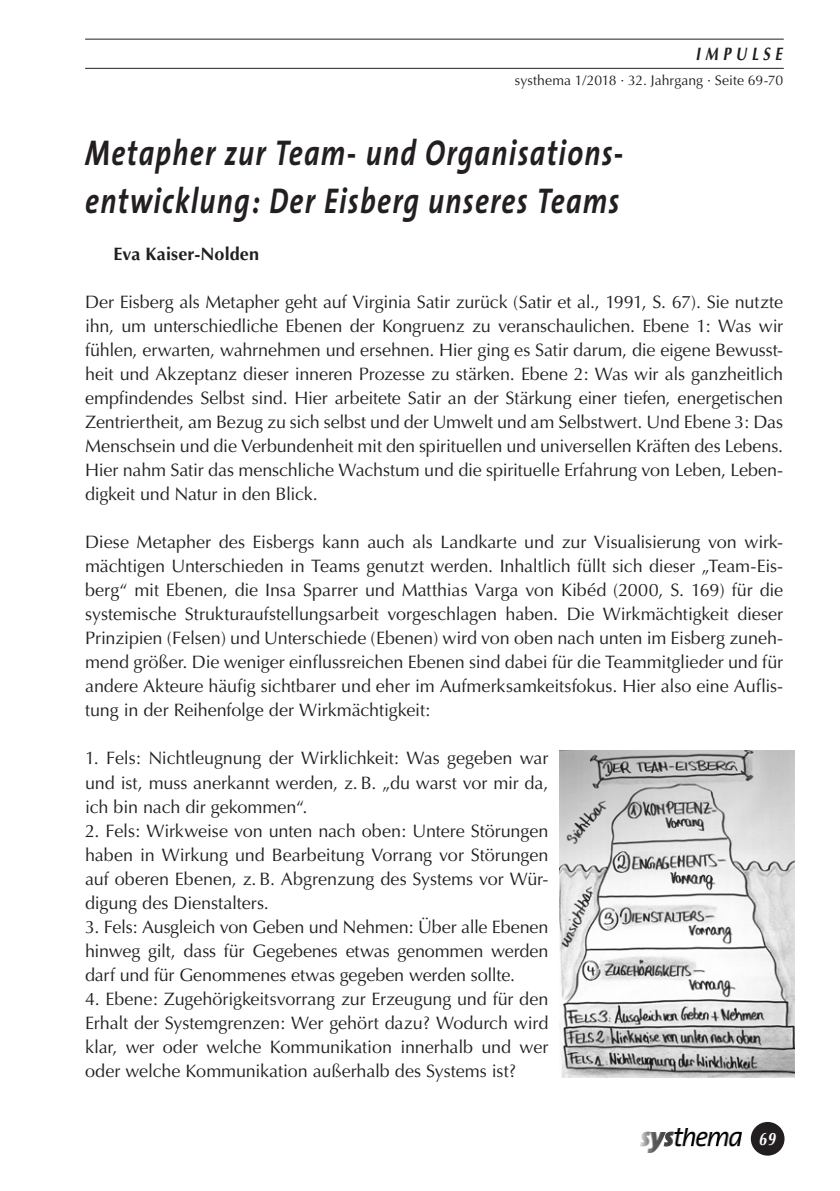
<style>
.page{position:relative;width:840px;height:1191px;background:#fff}
.page>*{position:absolute;margin:0;border:0;box-sizing:border-box;transform-origin:0 0}
.t1{font:italic 700 36px/47.6px "The Sans";letter-spacing:.045em;color:#231f20;scale:.8 1}
.t2{font:18px/24px "Optima";letter-spacing:-.01em;color:#231f20;text-align:justify}
.t3{font:700 18px "Optima";letter-spacing:.005em;color:#231f20}
.t4{font:italic 700 18px "Optima";letter-spacing:.33em;color:#231f20;scale:.8 1}
.t5{font:italic 700 18px "Optima";color:#fff;scale:.8 1}
.t6{font:14px "Optima";color:#231f20}
</style>
<div class="page">
<hr style="left:85px;top:39px;width:698px;height:1px;background:#231f20">
<hr style="left:85px;top:68px;width:698px;height:1px;background:#231f20">
<img style="left:640px;top:1128px;width:100px;height:24px">
<div style="left:750px;top:1122px;width:34px;height:33px;background:#231f20;border-radius:50%"></div>
<img style="left:559px;top:751px;width:234px;height:326px">
<p class="t4" style="left:695px;top:43px;width:110px">IMPULSE</p>
<p class="t6" style="left:514px;top:72px;width:270px">systhema 1/2018 · 32. Jahrgang · Seite 69-70</p>
<h1 class="t1" style="left:85px;top:128px;width:674px">Metapher zur Team- und Organisations&shy;entwicklung: Der Eisberg unseres Teams</h1>
<p class="t3" style="left:113px;top:244px;width:147px">Eva Kaiser-Nolden</p>
<p class="t2" style="left:85px;top:290px;width:699px">Der Eisberg als Metapher geht auf Virginia Satir zurück (Satir et al., 1991, S. 67). Sie nutzte ihn, um unterschiedliche Ebenen der Kongruenz zu veranschaulichen. Ebene 1: Was wir fühlen, erwarten, wahrnehmen und ersehnen. Hier ging es Satir darum, die eigene Bewusst&shy;heit und Akzeptanz dieser inneren Prozesse zu stärken. Ebene 2: Was wir als ganzheitlich empfindendes Selbst sind. Hier arbeitete Satir an der Stärkung einer tiefen, energetischen Zentriertheit, am Bezug zu sich selbst und der Umwelt und am Selbstwert. Und Ebene 3: Das Menschsein und die Verbundenheit mit den spirituellen und universellen Kräften des Lebens.<br>Hier nahm Satir das menschliche Wachstum und die spirituelle Erfahrung von Leben, Leben&shy;digkeit und Natur in den Blick.</p>
<p class="t2" style="left:85px;top:530px;width:699px">Diese Metapher des Eisbergs kann auch als Landkarte und zur Visualisierung von wirk&shy;mächtigen Unterschieden in Teams genutzt werden. Inhaltlich füllt sich dieser „Team-Eis&shy;berg“ mit Ebenen, die Insa Sparrer und Matthias Varga von Kibéd (2000, S. 169) für die systemische Strukturaufstellungsarbeit vorgeschlagen haben. Die Wirkmächtigkeit dieser Prinzipien (Felsen) und Unterschiede (Ebenen) wird von oben nach unten im Eisberg zuneh&shy;mend größer. Die weniger einflussreichen Ebenen sind dabei für die Teammitglieder und für andere Akteure häufig sichtbarer und eher im Aufmerksamkeitsfokus. Hier also eine Auflis&shy;tung in der Reihenfolge der Wirkmächtigkeit:</p>
<p class="t2" style="left:85px;top:746px;width:464px">1. Fels: Nichtleugnung der Wirklichkeit: Was gegeben war und ist, muss anerkannt werden, z. B. „du warst vor mir da, ich bin nach dir gekommen“.</p>
<p class="t2" style="left:85px;top:818px;width:464px">2. Fels: Wirkweise von unten nach oben: Untere Störungen haben in Wirkung und Bearbeitung Vorrang vor Störungen auf oberen Ebenen, z. B. Abgrenzung des Systems vor Wür&shy;digung des Dienstalters.</p>
<p class="t2" style="left:85px;top:914px;width:464px">3. Fels: Ausgleich von Geben und Nehmen: Über alle Ebenen hinweg gilt, dass für Gegebenes etwas genommen werden darf und für Genommenes etwas gegeben werden sollte.</p>
<p class="t2" style="left:85px;top:986px;width:464px">4. Ebene: Zugehörigkeitsvorrang zur Erzeugung und für den Erhalt der Systemgrenzen: Wer gehört dazu? Wodurch wird klar, wer oder welche Kommunikation innerhalb und wer oder welche Kommunikation außerhalb des Systems ist?</p>
<p class="t5" style="left:758px;top:1128px;width:22px">69</p>
</div>
